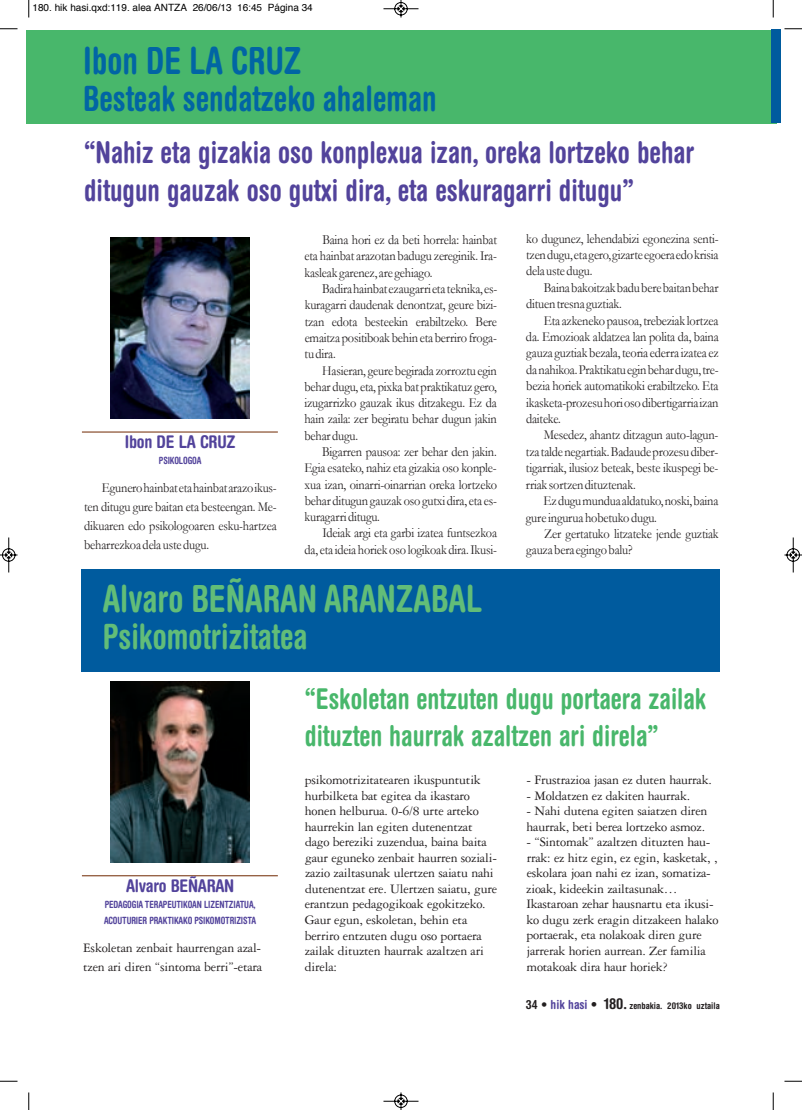
<style>
.page{position:relative;width:802px;height:1110px;background:#fff}
.page>*{position:absolute;margin:0;border:0;box-sizing:border-box;transform-origin:0 0}
.t1{font:700 condensed 37.5px "Helvetica Rounded";color:#62bd78;scale:.9 1}
.t2{font:700 condensed 37.5px "Helvetica Rounded";color:#0165a4;scale:.9 1}
.t3{font:700 condensed 35px "Helvetica Rounded";color:#0165a4;scale:.9 1}
.t4{font:700 condensed 35px "Helvetica Rounded";color:#62bd78;scale:.9 1}
.t5{font:700 condensed 30px/37.5px "Helvetica Rounded";color:#52439b;scale:.9 1}
.t6{font:700 condensed 28.75px/37.5px "Helvetica Rounded";color:#48b76b;scale:.9 1}
.t7{font:700 condensed 17.5px "Helvetica Rounded";letter-spacing:-.015em;color:#52439b}
.t8{font:13.75px/16.2px "Garamond";letter-spacing:-.015em;color:#231f20;text-align:justify;scale:.9 1}
.t9{font:13.75px/15.5px "Garamond Three";letter-spacing:-.015em;color:#231f20}
.t10{font:700 condensed 10px/16.2px "Helvetica Rounded";letter-spacing:-.015em;color:#52439b;scale:.9 1}
.t11{font:10px "Helvetica";color:#000}
.t12{font:700 condensed 9.25px "Helvetica Rounded";color:#231f20}
.s1{font-size:12.5px}
.s2{font-size:12.5px;color:#52439b}
.s3{font-size:13px}
.s4{font-size:15px}
</style>
<div class="page">
<div style="left:26px;top:30px;width:750px;height:93px;background:#48b76b"></div>
<hr style="left:82px;top:432px;width:196px;height:1px;background:#702800">
<img style="left:111px;top:238px;width:138px;height:180px">
<div style="left:82px;top:569px;width:638px;height:102px;background:#005b9e"></div>
<hr style="left:82px;top:875px;width:196px;height:1px;background:#702800">
<img style="left:111px;top:682px;width:138px;height:180px">
<div style="left:771px;top:29px;width:9px;height:94px;background:#005b9e"></div>
<svg style="left:28px;top:0;width:2px;height:18px"></svg>
<svg style="left:0;top:28px;width:18px;height:2px"></svg>
<svg style="left:773px;top:0;width:1px;height:18px"></svg>
<svg style="left:784px;top:28px;width:18px;height:2px"></svg>
<svg style="left:28px;top:1092px;width:2px;height:18px"></svg>
<svg style="left:0;top:1081px;width:18px;height:1px"></svg>
<svg style="left:773px;top:1092px;width:1px;height:18px"></svg>
<svg style="left:784px;top:1081px;width:18px;height:1px"></svg>
<svg style="left:383px;top:0;width:36px;height:18px"></svg>
<svg style="left:383px;top:1092px;width:36px;height:18px"></svg>
<svg style="left:0;top:537px;width:18px;height:36px"></svg>
<svg style="left:784px;top:537px;width:18px;height:36px"></svg>
<p class="t11" style="left:32px;top:4px;width:282px">180. hik hasi.qxd:119. alea ANTZA 26/06/13 16:45 Página 34</p>
<h1 class="t2" style="left:83px;top:47px;width:244px">Ibon DE LA CRUZ</h1>
<h2 class="t3" style="left:83px;top:86px;width:394px">Besteak sendatzeko ahaleman</h2>
<h3 class="t5" style="left:84px;top:137px;width:680px">“Nahiz eta gizakia oso konplexua izan, oreka lortzeko behar ditugun gauzak oso gutxi dira, eta eskuragarri ditugu”</h3>
<p class="t7" style="left:125px;top:435px;width:112px">Ibon DE LA CRUZ</p>
<p class="t10" style="left:159px;top:454px;width:49px">PSIKOLOGOA</p>
<p class="t8" style="left:84px;top:478px;width:216px;line-height:19px;text-indent:18px">Egunero hainbat eta hainbat arazo ikus&shy;ten ditugu gure baitan eta besteengan. Me&shy;dikuaren edo psikologoaren esku-hartzea beharrezkoa dela uste dugu.</p>
<p class="t8" style="left:304px;top:232px;width:215px;text-indent:18px">Baina hori ez da beti horrela: hainbat eta hainbat arazotan badugu zereginik. Ira&shy;kasleak garenez, are gehiago.</p>
<p class="t8" style="left:304px;top:281px;width:215px;text-indent:18px">Badira hainbat ezaugarri eta teknika, es&shy;kuragarri daudenak denontzat, geure bizi&shy;tzan edota besteekin erabiltzeko. Bere emaitza positiboak behin eta berriro froga&shy;tu dira.</p>
<p class="t8" style="left:304px;top:362px;width:215px;text-indent:18px">Hasieran, geure begirada zorroztu egin behar dugu, eta, pixka bat praktikatuz gero, izugarrizko gauzak ikus ditzakegu. Ez da hain zaila: zer begiratu behar dugun jakin behar dugu.</p>
<p class="t8" style="left:304px;top:444px;width:216px;text-indent:18px">Bigarren pausoa: zer behar den jakin.<br>Egia esateko, nahiz eta gizakia oso konple&shy;xua izan, oinarri-oinarrian oreka lortzeko behar ditugun gauzak oso gutxi dira, eta es&shy;kuragarri ditugu.</p>
<p class="t8" style="left:304px;top:525px;width:215px;text-align:right">Ideiak argi eta garbi izatea funtsezkoa<br>da, eta ideia horiek oso logikoak dira. Ikusi-</p>
<h1 class="t1" style="left:103px;top:585px;width:423px">Alvaro BEÑARAN ARANZABAL</h1>
<h2 class="t4" style="left:103px;top:624px;width:229px">Psikomotrizitatea</h2>
<p class="t8" style="left:526px;top:230px;width:215px">ko dugunez, lehendabizi egonezina senti&shy;tzen dugu, eta gero, gizarte egoera edo krisia dela uste dugu.</p>
<p class="t8" style="left:526px;top:279px;width:215px;text-indent:18px">Baina bakoitzak badu bere baitan behar dituen tresna guztiak.</p>
<p class="t8" style="left:526px;top:312px;width:216px;text-indent:18px">Eta azkeneko pausoa, trebeziak lortzea da. Emozioak aldatzea lan polita da, baina gauza guztiak bezala, teoria ederra izatea ez da nahikoa. Praktikatu egin behar dugu, tre&shy;bezia horiek automatikoki erabiltzeko. Eta ikasketa-prozesu hori oso dibertigarria izan daiteke.</p>
<p class="t8" style="left:526px;top:427px;width:215px;text-indent:18px">Mesedez, ahantz ditzagun auto-lagun&shy;tza talde negartiak. Badaude prozesu diber&shy;tigarriak, ilusioz beteak, beste ikuspegi be&shy;rriak sortzen dituztenak.</p>
<p class="t8" style="left:526px;top:493px;width:215px;text-indent:18px">Ez dugu mundua aldatuko, noski, baina gure ingurua hobetuko dugu.</p>
<p class="t8" style="left:526px;top:526px;width:215px;text-indent:18px">Zer gertatuko litzateke jende guztiak gauza bera egingo balu?</p>
<p class="t7" style="left:126px;top:879px;width:110px">Alvaro BEÑARAN</p>
<p class="t10" style="left:104px;top:897px;width:171px">PEDAGOGIA TERAPEUTIKOAN LIZENTZIATUA,<br>ACOUTURIER PRAKTIKAKO PSIKOMOTRIZISTA</p>
<p class="t9" style="left:83px;top:940px;width:181px;line-height:18.6px">Eskoletan zenbait haurrengan azal&shy;tzen ari diren “sintoma berri”-etara</p>
<h3 class="t6" style="left:305px;top:682px;width:448px">“Eskoletan entzuten dugu portaera zailak dituzten haurrak azaltzen ari direla”</h3>
<p class="t9" style="left:305px;top:773px;width:194px">psikomotrizitatearen ikuspuntutik hurbilketa bat egitea da ikastaro honen helburua. 0-6/8 urte arteko haurrekin lan egiten dutenentzat dago bereziki zuzendua, baina baita gaur eguneko zenbait haurren soziali&shy;zazio zailtasunak ulertzen saiatu nahi dutenentzat ere. Ulertzen saiatu, gure erantzun pedagogikoak egokitzeko.<br>Gaur egun, eskoletan, behin eta berriro entzuten dugu oso portaera zailak dituzten haurrak azaltzen ari direla:</p>
<p class="t9" style="left:526px;top:773px;width:187px">- Frustrazioa jasan ez duten haurrak.</p>
<p class="t9" style="left:526px;top:789px;width:165px">- Moldatzen ez dakiten haurrak.</p>
<p class="t9" style="left:526px;top:804px;width:182px">- Nahi dutena egiten saiatzen diren haurrak, beti berea lortzeko asmoz.</p>
<p class="t9" style="left:526px;top:835px;width:194px">- “Sintomak” azaltzen dituzten hau&shy;rrak: ez hitz egin, ez egin, kasketak, , eskolara joan nahi ez izan, somatiza&shy;zioak, kideekin zailtasunak… Ikastaroan zehar hausnartu eta ikusi&shy;ko dugu zerk eragin ditzakeen halako portaerak, eta nolakoak diren gure jarrerak horien aurrean. Zer familia motakoak dira haur horiek?</p>
<p class="t12" style="left:526px;top:1002px;width:195px"><span class="s1">34 •</span> <span class="s2">hik hasi</span> <span class="s3">•</span> <span class="s4">180.</span> zenbakia. 2013ko uztaila</p>
</div>
